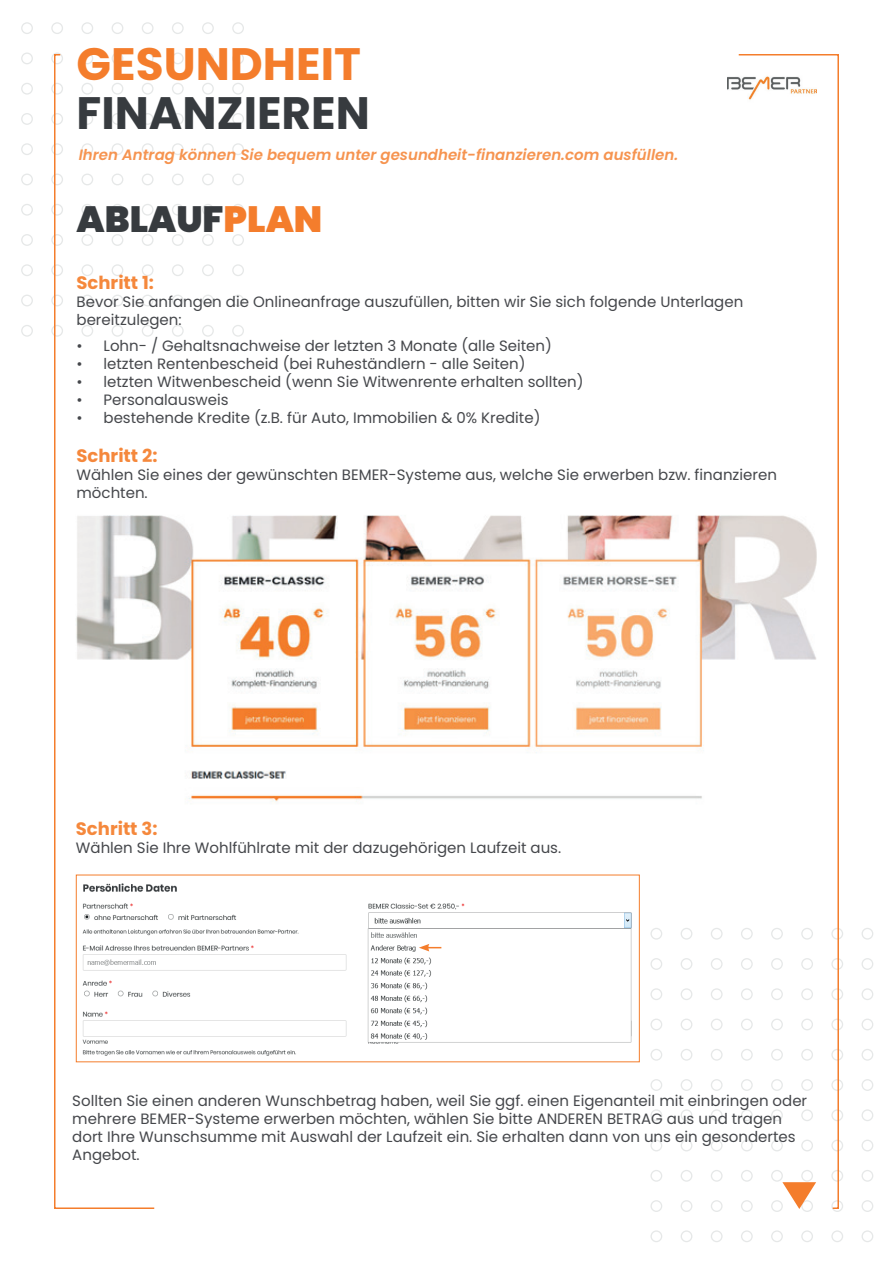
<style>
.page{position:relative;width:893px;height:1263px;background:#fff}
.page>*{position:absolute;margin:0;border:0;box-sizing:border-box;transform-origin:0 0}
.t1{font:700 45.45px "Poppins";color:#373b3f}
.t2{font:700 45.45px "Poppins";color:#f47d2c}
.t3{font:900 36.45px "Poppins";color:#373b3f}
.t4{font:700 18px "Poppins";color:#f5883c}
.t5{font:15px/18px "Poppins";color:#45474b}
.t6{font:italic 600 15px "Poppins";color:#f69450}
.s1{color:#f47d2c}
</style>
<div class="page">
<svg style="left:650px;top:928px;width:223px;height:314px"></svg>
<svg style="left:21px;top:22px;width:223px;height:315px"></svg>
<svg style="left:53px;top:53px;width:103px;height:1156px"></svg>
<svg style="left:737px;top:54px;width:103px;height:1156px"></svg>
<img style="left:727px;top:72px;width:89px;height:34px">
<img style="left:76px;top:500px;width:740px;height:312px">
<img style="left:78px;top:877px;width:554px;height:183px">
<svg style="left:419px;top:944px;width:22px;height:7px"></svg>
<svg style="left:782px;top:1182px;width:34px;height:27px"></svg>
<h1 class="t2" style="left:77px;top:38px;width:286px">GESUNDHEIT</h1>
<h1 class="t1" style="left:77px;top:87px;width:295px">FINANZIEREN</h1>
<p class="t6" style="left:79px;top:146px;width:601px">Ihren Antrag können Sie bequem unter gesundheit-finanzieren.com ausfüllen.</p>
<h2 class="t3" style="left:77px;top:198px;width:247px">ABLAUF<span class="s1">PLAN</span></h2>
<p class="t4" style="left:77px;top:272px;width:79px">Schritt 1:</p>
<p class="t5" style="left:77px;top:293px;width:668px">Bevor Sie anfangen die Onlineanfrage auszufüllen, bitten wir Sie sich folgende Unterlagen bereitzulegen:</p>
<p class="t5" style="left:77px;top:337px;width:477px">• Lohn- / Gehaltsnachweise der letzten 3 Monate (alle Seiten)</p>
<p class="t5" style="left:77px;top:355px;width:451px">• letzten Rentenbescheid (bei Ruheständlern - alle Seiten)</p>
<p class="t5" style="left:77px;top:373px;width:509px">• letzten Witwenbescheid (wenn Sie Witwenrente erhalten sollten)</p>
<p class="t5" style="left:77px;top:391px;width:154px">• Personalausweis</p>
<p class="t5" style="left:77px;top:409px;width:465px">• bestehende Kredite (z.B. für Auto, Immobilien &amp; 0% Kredite)</p>
<p class="t4" style="left:77px;top:445px;width:82px">Schritt 2:</p>
<p class="t5" style="left:77px;top:466px;width:702px">Wählen Sie eines der gewünschten BEMER-Systeme aus, welche Sie erwerben bzw. finanzieren möchten.</p>
<p class="t4" style="left:76px;top:818px;width:83px">Schritt 3:</p>
<p class="t5" style="left:76px;top:839px;width:487px">Wählen Sie Ihre Wohlfühlrate mit der dazugehörigen Laufzeit aus.</p>
<p class="t5" style="left:72px;top:1092px;width:736px">Sollten Sie einen anderen Wunschbetrag haben, weil Sie ggf. einen Eigenanteil mit einbringen oder mehrere BEMER-Systeme erwerben möchten, wählen Sie bitte ANDEREN BETRAG aus und tragen dort Ihre Wunschsumme mit Auswahl der Laufzeit ein. Sie erhalten dann von uns ein gesondertes Angebot.</p>
</div>
